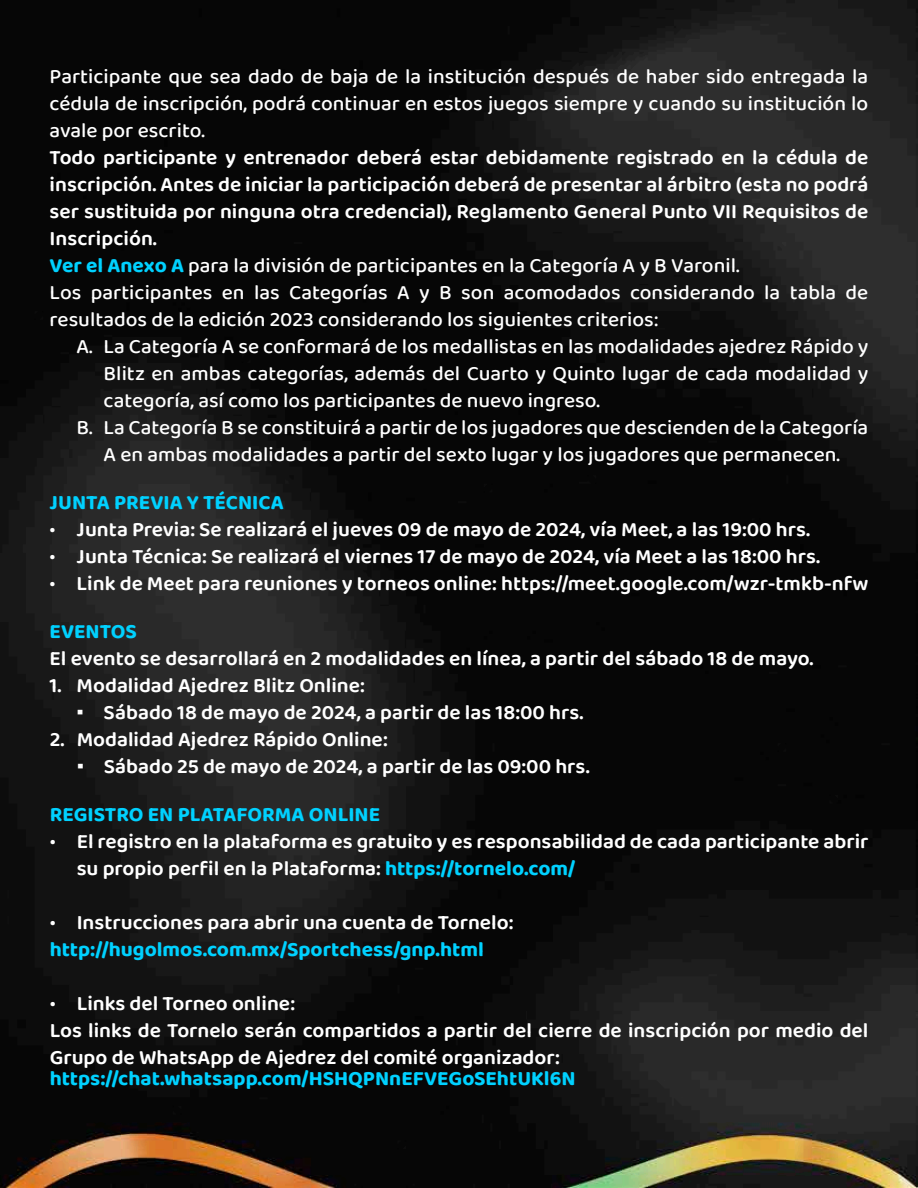
<style>
.page{position:relative;width:918px;height:1188px;background:#fff}
.page>*{position:absolute;margin:0;border:0;box-sizing:border-box;transform-origin:0 0}
.t1{font:600 21px/27px "Baloo Bhai 2";color:#fff}
.t2{font:500 21px/27px "Baloo Bhai 2";color:#fff;text-align:justify}
.t3{font:700 21px "Baloo Bhai 2";color:#00d1ff}
.s1{font-weight:700;color:#00d1ff}
.s2{font-weight:500}
.s3{font-family:"Times New Roman";font-weight:400}
</style>
<div class="page">
<img style="left:0;top:0;width:918px;height:1188px">
<p class="t2" style="left:50px;top:63px;width:820px">Participante que sea dado de baja de la institución después de haber sido entregada la cédula de inscripción, podrá continuar en estos juegos siempre y cuando su institución lo avale por escrito.</p>
<p class="t1" style="left:50px;top:144px;width:820px">Todo participante y entrenador deberá estar debidamente registrado en la cédula de inscripción. Antes de iniciar la participación deberá de presentar al árbitro (esta no podrá ser sustituida por ninguna otra credencial), Reglamento General Punto VII Requisitos de Inscripción.<br><span class="s1">Ver el Anexo A</span> <span class="s2">para la división de participantes en la Categoría A y B Varonil.<br>Los participantes en las Categorías A y B son acomodados considerando la tabla de resultados de la edición 2023 considerando los siguientes criterios:</span></p>
<p class="t2" style="left:77px;top:333px;width:793px">A. La Categoría A se conformará de los medallistas en las modalidades ajedrez Rápido y</p>
<p class="t2" style="left:104px;top:360px;width:766px">Blitz en ambas categorías, además del Cuarto y Quinto lugar de cada modalidad y</p>
<p class="t2" style="left:104px;top:387px;width:498px">categoría, así como los participantes de nuevo ingreso.</p>
<p class="t2" style="left:77px;top:414px;width:793px">B. La Categoría B se constituirá a partir de los jugadores que descienden de la Categoría</p>
<p class="t2" style="left:104px;top:441px;width:738px">A en ambas modalidades a partir del sexto lugar y los jugadores que permanecen.</p>
<p class="t3" style="left:50px;top:489px;width:236px">JUNTA PREVIA Y TÉCNICA</p>
<p class="t1" style="left:50px;top:517px;width:762px">• Junta Previa: Se realizará el jueves 09 de mayo de 2024, vía Meet, a las 19:00 hrs.</p>
<p class="t1" style="left:50px;top:544px;width:772px">• Junta Técnica: Se realizará el viernes 17 de mayo de 2024, vía Meet a las 18:00 hrs.</p>
<p class="t1" style="left:50px;top:571px;width:820px">• Link de Meet para reuniones y torneos online: https://meet.google.com/wzr-tmkb-nfw</p>
<p class="t3" style="left:50px;top:618px;width:89px">EVENTOS</p>
<p class="t1" style="left:50px;top:646px;width:766px">El evento se desarrollará en 2 modalidades en línea, a partir del sábado 18 de mayo.</p>
<p class="t1" style="left:50px;top:673px;width:317px">1. Modalidad Ajedrez Blitz Online:</p>
<p class="t1" style="left:77px;top:700px;width:508px"><span class="s3">▪</span> Sábado 18 de mayo de 2024, a partir de las 18:00 hrs.</p>
<p class="t1" style="left:50px;top:727px;width:340px">2. Modalidad Ajedrez Rápido Online:</p>
<p class="t1" style="left:77px;top:754px;width:515px"><span class="s3">▪</span> Sábado 25 de mayo de 2024, a partir de las 09:00 hrs.</p>
<p class="t3" style="left:50px;top:801px;width:332px">REGISTRO EN PLATAFORMA ONLINE</p>
<p class="t1" style="left:77px;top:829px;width:793px;text-indent:-27px">• El registro en la plataforma es gratuito y es responsabilidad de cada participante abrir su propio perfil en la Plataforma: <span class="s1">https://tornelo.com/</span></p>
<p class="t1" style="left:50px;top:910px;width:465px">• Instrucciones para abrir una cuenta de Tornelo:</p>
<p class="t3" style="left:50px;top:936px;width:436px">http://hugolmos.com.mx/Sportchess/gnp.html</p>
<p class="t1" style="left:50px;top:991px;width:820px">• Links del Torneo online:<br>Los links de Tornelo serán compartidos a partir del cierre de inscripción por medio del<br>Grupo de WhatsApp de Ajedrez del comité organizador:</p>
<p class="t3" style="left:50px;top:1065px;width:527px">https://chat.whatsapp.com/HSHQPNnEFVEGoSEhtUKl6N</p>
</div>
